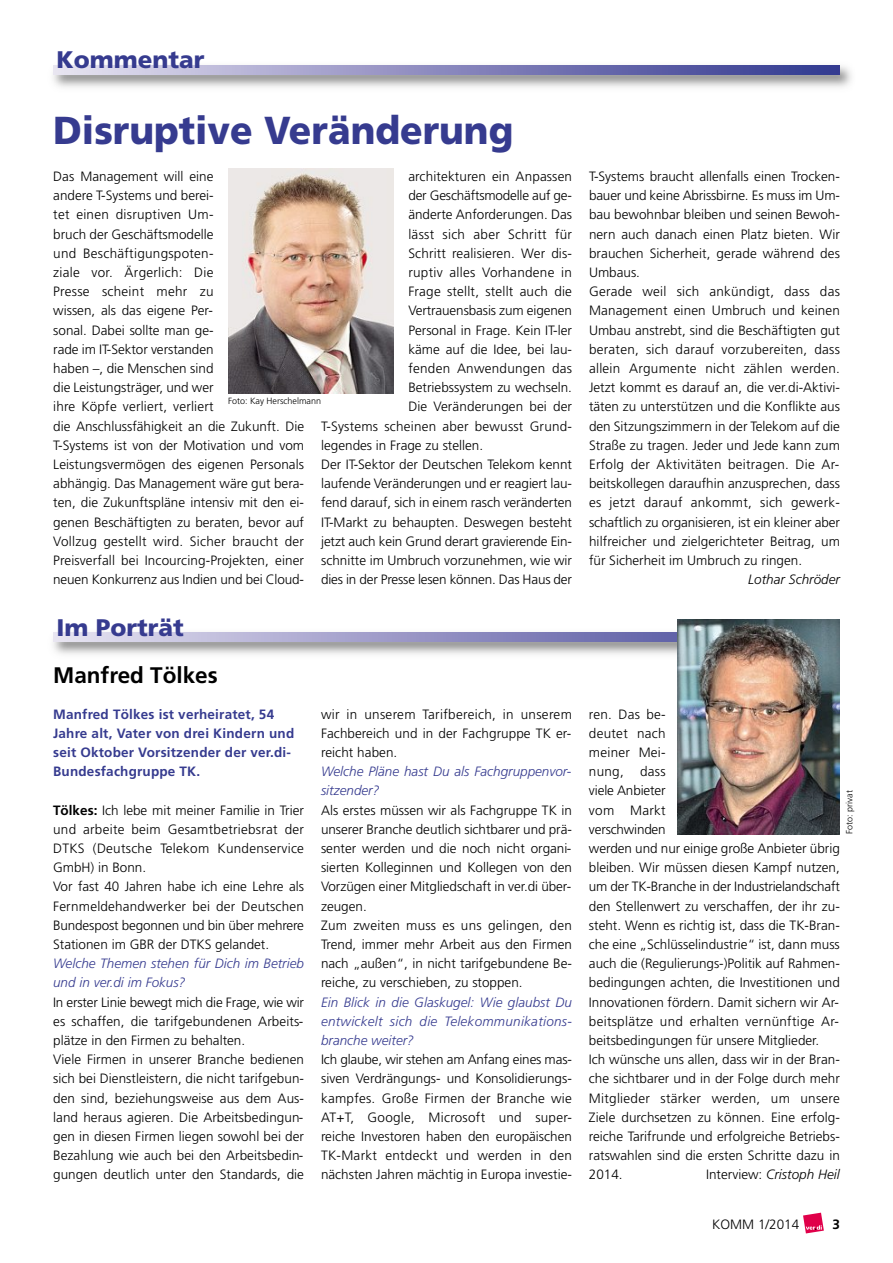
<style>
.page{position:relative;width:893px;height:1263px;background:#fff}
.page>*{position:absolute;margin:0;border:0;box-sizing:border-box;transform-origin:0 0}
.t1{font:900 39px "Frutiger";color:#363b8f;scale:.95 1}
.t2{font:900 24px "Frutiger";color:#363b8f}
.t3{font:700 22.5px "Frutiger";color:#000}
.t4{font:300 13.5px/19.2px "Frutiger";color:#000}
.t5{font:italic 300 13.5px/19.2px "Frutiger";color:#363b8f}
.t6{font:700 13.5px/19.2px "Frutiger";letter-spacing:.015em;color:#363b8f}
.t7{font:300 13.5px "Frutiger";letter-spacing:.02em;color:#000}
.t8{font:italic 300 13.5px "Frutiger";color:#000}
.t9{font:700 13.5px "Frutiger";color:#000}
.t10{font:300 9px "Frutiger";color:#000}
.s1{font-weight:700}
.s2{font-style:normal}
</style>
<div class="page">
<img style="left:53px;top:626px;width:625px;height:35px">
<svg style="left:53px;top:633px;width:625px;height:9px"></svg>
<svg style="left:803px;top:1213px;width:21px;height:20px"></svg>
<img style="left:678px;top:619px;width:162px;height:215px">
<img style="left:229px;top:169px;width:164px;height:224px">
<img style="left:53px;top:65px;width:799px;height:23px">
<svg style="left:53px;top:66px;width:787px;height:8px"></svg>
<h2 class="t2" style="left:56px;top:51px;width:150px">Kommentar</h2>
<h1 class="t1" style="left:53px;top:116px;width:486px">Disruptive Veränderung</h1>
<p class="t4" style="left:53px;top:167px;width:252px">Das Management will eine<br>andere T-Systems und berei-<br>tet einen disruptiven Um-<br>bruch der Geschäftsmodelle<br>und Beschäftigungspoten-<br>ziale vor. Ärgerlich: Die<br>Presse scheint mehr zu<br>wissen, als das eigene Per-<br>sonal. Dabei sollte man ge-<br>rade im IT-Sektor verstanden<br>haben –, die Menschen sind<br>die Leistungsträger, und wer<br>ihre Köpfe verliert, verliert<br>die Anschlussfähigkeit an die Zukunft. Die T-Systems ist von der Motivation und vom Leistungsvermögen des eigenen Personals abhängig. Das Management wäre gut bera&shy;ten, die Zukunftspläne intensiv mit den ei&shy;genen Beschäftigten zu beraten, bevor auf Vollzug gestellt wird. Sicher braucht der Preisverfall bei Incourcing-Projekten, einer neuen Konkurrenz aus Indien und bei Cloud-</p>
<p class="t4" style="left:408px;top:167px;width:165px">architekturen ein Anpassen</p>
<p class="t4" style="left:408px;top:187px;width:165px">der Geschäftsmodelle auf ge-</p>
<p class="t4" style="left:408px;top:206px;width:165px">änderte Anforderungen. Das</p>
<p class="t7" style="left:408px;top:229px;width:165px">lässt sich aber Schritt für</p>
<p class="t4" style="left:408px;top:244px;width:165px">Schritt realisieren. Wer dis-</p>
<p class="t7" style="left:408px;top:267px;width:165px">ruptiv alles Vorhandene in</p>
<p class="t4" style="left:408px;top:283px;width:165px">Frage stellt, stellt auch die</p>
<p class="t4" style="left:408px;top:302px;width:165px">Vertrauensbasis zum eigenen</p>
<p class="t4" style="left:408px;top:321px;width:165px">Personal in Frage. Kein IT-ler</p>
<p class="t4" style="left:408px;top:340px;width:165px">käme auf die Idee, bei lau-</p>
<p class="t7" style="left:408px;top:363px;width:165px">fenden Anwendungen das</p>
<p class="t4" style="left:408px;top:379px;width:165px">Betriebssystem zu wechseln.</p>
<p class="t4" style="left:408px;top:398px;width:165px">Die Veränderungen bei der</p>
<p class="t4" style="left:321px;top:417px;width:252px">T-Systems scheinen aber bewusst Grund-</p>
<p class="t4" style="left:321px;top:436px;width:164px">legendes in Frage zu stellen.</p>
<p class="t4" style="left:321px;top:455px;width:252px">Der IT-Sektor der Deutschen Telekom kennt</p>
<p class="t4" style="left:321px;top:475px;width:252px">laufende Veränderungen und er reagiert lau-</p>
<p class="t4" style="left:321px;top:494px;width:252px">fend darauf, sich in einem rasch veränderten</p>
<p class="t4" style="left:321px;top:513px;width:252px">IT-Markt zu behaupten. Deswegen besteht</p>
<p class="t4" style="left:321px;top:532px;width:252px">jetzt auch kein Grund derart gravierende Ein-</p>
<p class="t4" style="left:321px;top:551px;width:252px">schnitte im Umbruch vorzunehmen, wie wir</p>
<p class="t4" style="left:321px;top:571px;width:252px">dies in der Presse lesen können. Das Haus der</p>
<p class="t10" style="left:228px;top:397px;width:95px">Foto: Kay Herschelmann</p>
<h2 class="t2" style="left:56px;top:619px;width:129px">Im Porträt</h2>
<h3 class="t3" style="left:53px;top:667px;width:166px">Manfred Tölkes</h3>
<p class="t6" style="left:53px;top:705px;width:243px">Manfred Tölkes ist verheiratet, 54<br>Jahre alt, Vater von drei Kindern und seit Oktober Vorsitzender der ver.di-Bundesfachgruppe TK.</p>
<p class="t4" style="left:53px;top:801px;width:252px"><span class="s1">Tölkes:</span> Ich lebe mit meiner Familie in Trier und arbeite beim Gesamtbetriebsrat der DTKS (Deutsche Telekom Kundenservice GmbH) in Bonn.<br>Vor fast 40 Jahren habe ich eine Lehre als Fernmeldehandwerker bei der Deutschen Bundespost begonnen und bin über mehrere Stationen im GBR der DTKS gelandet.</p>
<p class="t5" style="left:53px;top:955px;width:252px">Welche Themen stehen für Dich im Betrieb und in ver.di im Fokus?</p>
<p class="t4" style="left:53px;top:993px;width:252px">In erster Linie bewegt mich die Frage, wie wir es schaffen, die tarifgebundenen Arbeits&shy;plätze in den Firmen zu behalten.<br>Viele Firmen in unserer Branche bedienen sich bei Dienstleistern, die nicht tarifgebun&shy;den sind, beziehungsweise aus dem Aus&shy;land heraus agieren. Die Arbeitsbedingun&shy;gen in diesen Firmen liegen sowohl bei der Bezahlung wie auch bei den Arbeitsbedin&shy;gungen deutlich unter den Standards, die</p>
<p class="t4" style="left:321px;top:705px;width:252px;text-align:justify">wir in unserem Tarifbereich, in unserem Fachbereich und in der Fachgruppe TK er&shy;reicht haben.</p>
<p class="t5" style="left:321px;top:763px;width:252px">Welche Pläne hast Du als Fachgruppenvor&shy;sitzender?</p>
<p class="t4" style="left:321px;top:801px;width:252px">Als erstes müssen wir als Fachgruppe TK in unserer Branche deutlich sichtbarer und prä&shy;senter werden und die noch nicht organi&shy;sierten Kolleginnen und Kollegen von den Vorzügen einer Mitgliedschaft in ver.di über&shy;zeugen.<br>Zum zweiten muss es uns gelingen, den Trend, immer mehr Arbeit aus den Firmen nach „außen“, in nicht tarifgebundene Be&shy;reiche, zu verschieben, zu stoppen.</p>
<p class="t5" style="left:321px;top:994px;width:252px;text-align:justify">Ein Blick in die Glaskugel: Wie glaubst Du entwickelt sich die Telekommunikations&shy;branche weiter?</p>
<p class="t4" style="left:321px;top:1051px;width:252px;text-align:justify">Ich glaube, wir stehen am Anfang eines mas&shy;siven Verdrängungs- und Konsolidierungs&shy;kampfes. Große Firmen der Branche wie AT+T, Google, Microsoft und super&shy;reiche Investoren haben den europäischen TK-Markt entdeckt und werden in den nächsten Jahren mächtig in Europa investie-</p>
<p class="t4" style="left:589px;top:167px;width:252px">T-Systems braucht allenfalls einen Trocken&shy;bauer und keine Abrissbirne. Es muss im Um&shy;bau bewohnbar bleiben und seinen Bewoh&shy;nern auch danach einen Platz bieten. Wir brauchen Sicherheit, gerade während des Umbaus.<br>Gerade weil sich ankündigt, dass das Management einen Umbruch und keinen Umbau anstrebt, sind die Beschäftigten gut beraten, sich darauf vorzubereiten, dass allein Argumente nicht zählen werden.<br>Jetzt kommt es darauf an, die ver.di-Aktivi&shy;täten zu unterstützen und die Konflikte aus den Sitzungszimmern in der Telekom auf die Straße zu tragen. Jeder und Jede kann zum Erfolg der Aktivitäten beitragen. Die Ar&shy;beitskollegen daraufhin anzusprechen, dass es jetzt darauf ankommt, sich gewerk&shy;schaftlich zu organisieren, ist ein kleiner aber hilfreicher und zielgerichteter Beitrag, um für Sicherheit im Umbruch zu ringen.</p>
<p class="t8" style="left:748px;top:575px;width:93px">Lothar Schröder</p>
<p class="t4" style="left:589px;top:705px;width:252px">ren. Das be-<br>deutet nach<br>meiner Mei-<br>nung, dass<br>viele Anbieter<br>vom Markt<br>verschwinden<br>werden und nur einige große Anbieter übrig bleiben. Wir müssen diesen Kampf nutzen, um der TK-Branche in der Industrielandschaft den Stellenwert zu verschaffen, der ihr zu&shy;steht. Wenn es richtig ist, dass die TK-Bran&shy;che eine „Schlüsselindustrie“ ist, dann muss auch die (Regulierungs-)Politik auf Rahmen&shy;bedingungen achten, die Investitionen und Innovationen fördern. Damit sichern wir Ar&shy;beitsplätze und erhalten vernünftige Ar&shy;beitsbedingungen für unsere Mitglieder.<br>Ich wünsche uns allen, dass wir in der Bran&shy;che sichtbarer und in der Folge durch mehr Mitglieder stärker werden, um unsere Ziele durchsetzen zu können. Eine erfolg&shy;reiche Tarifrunde und erfolgreiche Betriebs&shy;ratswahlen sind die ersten Schritte dazu in 2014.</p>
<p class="t10" style="left:846px;top:834px;width:45px;rotate:-90deg">Foto: privat</p>
<p class="t8" style="left:706px;top:1170px;width:135px"><span class="s2">Interview:</span> Cristoph Heil</p>
<p class="t4" style="left:712px;top:1216px;width:89px">KOMM 1/2014</p>
<p class="t9" style="left:832px;top:1220px;width:9px">3</p>
</div>
